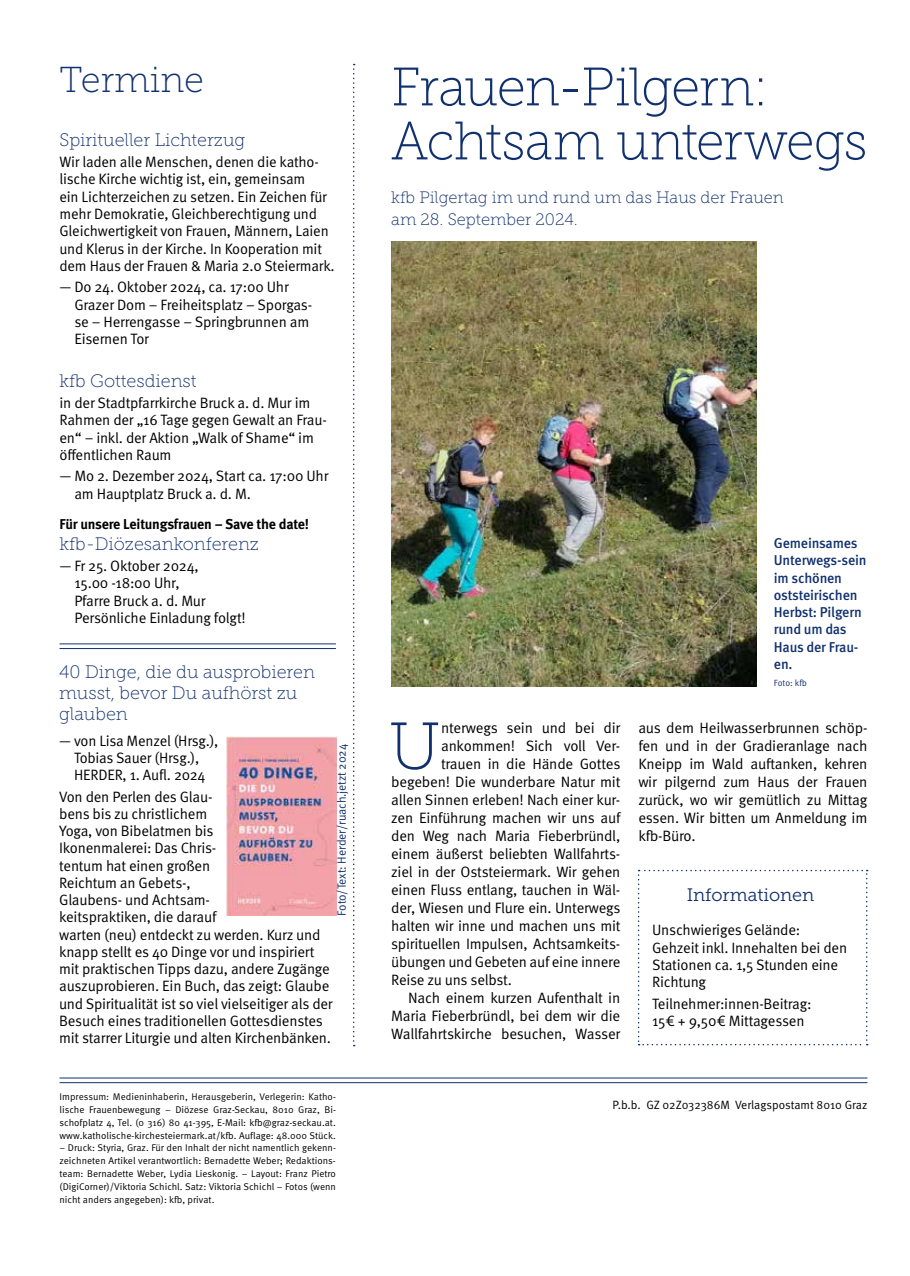
<style>
.page{position:relative;width:910px;height:1276px;background:#fff}
.page>*{position:absolute;margin:0;border:0;box-sizing:border-box;transform-origin:0 0}
.t1{font:66.45px "Museo Slab 100";color:#11306e}
.t2{font:54px/54px "Museo Slab 100";letter-spacing:-.02em;color:#11306e}
.t3{font:36px "Museo Slab 100";color:#11306e}
.t4{font:18px/21px "Museo Slab 100";color:#11306e}
.t5{font:18px "Museo Slab 300";color:#11306e}
.t6{font:16.5px/21.8px "Museo Slab 100";color:#11306e}
.t7{font:15px/17.2px "Meta OT Norm";letter-spacing:-.015em;color:#000}
.t8{font:500 14.25px/17.2px "Meta OT";letter-spacing:-.015em;color:#11306e}
.t9{font:700 14.25px "Meta OT";letter-spacing:-.02em;color:#000}
.t10{font:12px "Meta OT Norm";color:#000}
.t11{font:12px "Meta OT Norm";letter-spacing:-.01em;color:#11306e}
.t12{font:9.75px/12.8px "Meta OT Norm";color:#000;text-align:justify}
.t13{font:9px "Meta OT Norm";letter-spacing:-.005em;color:#11306e}
</style>
<div class="page">
<svg style="left:353px;top:64px;width:2px;height:982px"></svg>
<hr style="left:60px;top:1082px;width:807px;height:1px;background:#11306e">
<div style="left:61px;top:1082px;width:820px;height:17px;background:#fff"></div>
<hr style="left:60px;top:1077px;width:807px;height:1px;background:#11306e">
<img style="left:391px;top:242px;width:366px;height:444px">
<svg style="left:638px;top:870px;width:230px;height:175px"></svg>
<img style="left:227px;top:736px;width:109px;height:179px">
<hr style="left:60px;top:648px;width:276px;height:1px;background:#11306e">
<div style="left:61px;top:648px;width:289px;height:17px;background:#fff"></div>
<hr style="left:60px;top:643px;width:276px;height:1px;background:#11306e">
<h3 class="t3" style="left:60px;top:60px;width:146px">Termine</h3>
<p class="t4" style="left:60px;top:129px;width:187px">Spiritueller Lichterzug</p>
<p class="t7" style="left:60px;top:154px;width:277px">Wir laden alle Menschen, denen die katho&shy;lische Kirche wichtig ist, ein, gemeinsam<br>ein Lichterzeichen zu setzen. Ein Zeichen für mehr Demokratie, Gleichberechtigung und Gleichwertigkeit von Frauen, Männern, Laien und Klerus in der Kirche. In Kooperation mit dem Haus der Frauen &amp; Maria 2.0 Steiermark.</p>
<p class="t7" style="left:74px;top:279px;width:239px;text-indent:-15px">— Do 24. Oktober 2024, ca. 17:00 Uhr<br>Grazer Dom – Freiheitsplatz – Sporgas&shy;se – Herrengasse – Springbrunnen am<br>Eisernen Tor</p>
<p class="t4" style="left:60px;top:370px;width:139px">kfb Gottesdienst</p>
<p class="t7" style="left:60px;top:394px;width:269px">in der Stadtpfarrkirche Bruck a. d. Mur im Rahmen der „16 Tage gegen Gewalt an Frau&shy;en“ – inkl. der Aktion „Walk of Shame“ im öffentlichen Raum</p>
<p class="t7" style="left:74px;top:468px;width:256px;text-indent:-15px">— Mo 2. Dezember 2024, Start ca. 17:00 Uhr am Hauptplatz Bruck a. d. M.</p>
<p class="t9" style="left:60px;top:514px;width:251px">Für unsere Leitungsfrauen – Save the date!</p>
<p class="t4" style="left:60px;top:533px;width:201px">kfb-Diözesankonferenz</p>
<p class="t7" style="left:74px;top:557px;width:173px;text-indent:-15px">— Fr 25. Oktober 2024,<br>15.00 -18:00 Uhr,<br>Pfarre Bruck a. d. Mur<br>Persönliche Einladung folgt!</p>
<p class="t4" style="left:59px;top:661px;width:257px">40 Dinge, die du ausprobieren musst, bevor Du aufhörst zu glauben</p>
<p class="t7" style="left:59px;top:732px;width:161px;text-align:center">— von Lisa Menzel (Hrsg.),<br>Tobias Sauer (Hrsg.),<br>HERDER, 1. Aufl. 2024</p>
<p class="t7" style="left:59px;top:788px;width:275px">Von den Perlen des Glau-<br>bens bis zu christlichem<br>Yoga, von Bibelatmen bis<br>Ikonenmalerei: Das Chris-<br>tentum hat einen großen<br>Reichtum an Gebets-,<br>Glaubens- und Achtsam-<br>keitspraktiken, die darauf<br>warten (neu) entdeckt zu werden. Kurz und knapp stellt es 40 Dinge vor und inspiriert mit praktischen Tipps dazu, andere Zugänge auszuprobieren. Ein Buch, das zeigt: Glaube und Spiritualität ist so viel vielseitiger als der Besuch eines traditionellen Gottesdienstes mit starrer Liturgie und alten Kirchenbänken.</p>
<p class="t11" style="left:334px;top:915px;width:173px;rotate:-90deg">Foto/Text: Herder/ruach.jetzt 2024</p>
<p class="t12" style="left:60px;top:1090px;width:278px">Impressum: Medieninhaberin, Herausgeberin, Verlegerin: Katho&shy;lische Frauenbewegung – Diözese Graz-Seckau, 8010 Graz, Bi&shy;schofplatz 4, Tel. (0 316) 80 41-395, E-Mail: kfb@graz-seckau.at. www.katholische-kirchesteiermark.at/kfb. Auflage: 48.000 Stück.</p>
<p class="t12" style="left:60px;top:1141px;width:278px">– Druck: Styria, Graz. Für den Inhalt der nicht namentlich gekenn&shy;zeichneten Artikel verantwortlich: Bernadette Weber; Redaktions&shy;team: Bernadette Weber, Lydia Lieskonig. – Layout: Franz Pietro (DigiCorner)/Viktoria Schichl. Satz: Viktoria Schichl – Fotos (wenn nicht anders angegeben): kfb, privat.</p>
<h2 class="t2" style="left:391px;top:60px;width:478px">Frauen-Pilgern:<br>Achtsam unterwegs</h2>
<p class="t6" style="left:391px;top:186px;width:394px">kfb Pilgertag im und rund um das Haus der Frauen am 28. September 2024.</p>
<h1 class="t1" style="left:389px;top:710px;width:53px">U</h1>
<p class="t7" style="left:441px;top:719px;width:181px">nterwegs sein und bei dir</p>
<p class="t7" style="left:441px;top:737px;width:181px">ankommen! Sich voll Ver-</p>
<p class="t7" style="left:441px;top:755px;width:181px">trauen in die Hände Gottes</p>
<p class="t7" style="left:391px;top:773px;width:231px">begeben! Die wunderbare Natur mit</p>
<p class="t7" style="left:391px;top:791px;width:231px">allen Sinnen erleben! Nach einer kur-</p>
<p class="t7" style="left:391px;top:809px;width:231px">zen Einführung machen wir uns auf</p>
<p class="t7" style="left:391px;top:827px;width:231px">den Weg nach Maria Fieberbründl,</p>
<p class="t7" style="left:391px;top:845px;width:231px">einem äußerst beliebten Wallfahrts-</p>
<p class="t7" style="left:391px;top:863px;width:231px">ziel in der Oststeiermark. Wir gehen</p>
<p class="t7" style="left:391px;top:881px;width:231px">einen Fluss entlang, tauchen in Wäl-</p>
<p class="t7" style="left:391px;top:899px;width:231px">der, Wiesen und Flure ein. Unterwegs</p>
<p class="t7" style="left:391px;top:917px;width:231px">halten wir inne und machen uns mit</p>
<p class="t7" style="left:391px;top:935px;width:231px">spirituellen Impulsen, Achtsamkeits-</p>
<p class="t7" style="left:391px;top:953px;width:231px">übungen und Gebeten auf eine innere</p>
<p class="t7" style="left:391px;top:971px;width:122px">Reise zu uns selbst.</p>
<p class="t7" style="left:408px;top:989px;width:214px">Nach einem kurzen Aufenthalt in</p>
<p class="t7" style="left:391px;top:1007px;width:231px">Maria Fieberbründl, bei dem wir die</p>
<p class="t7" style="left:391px;top:1025px;width:231px">Wallfahrtskirche besuchen, Wasser</p>
<p class="t8" style="left:774px;top:535px;width:94px">Gemeinsames<br>Unterwegs-sein im schönen oststeirischen<br>Herbst: Pilgern rund um das<br>Haus der Frau&shy;en.</p>
<p class="t13" style="left:774px;top:677px;width:35px">Foto: kfb</p>
<p class="t7" style="left:638px;top:719px;width:231px;line-height:18px;text-align:justify">aus dem Heilwasserbrunnen schöp&shy;fen und in der Gradieranlage nach Kneipp im Wald auftanken, kehren wir pilgernd zum Haus der Frauen zurück, wo wir gemütlich zu Mittag essen. Wir bitten um Anmeldung im kfb-Büro.</p>
<p class="t5" style="left:687px;top:885px;width:129px">Informationen</p>
<p class="t7" style="left:652px;top:921px;width:197px">Unschwieriges Gelände:<br>Gehzeit inkl. Innehalten bei den<br>Stationen ca. 1,5 Stunden eine<br>Richtung</p>
<p class="t7" style="left:652px;top:995px;width:161px">Teilnehmer:innen-Beitrag:<br>15€ + 9,50€ Mittagessen</p>
<p class="t10" style="left:613px;top:1097px;width:256px">P.b.b. GZ 02Z032386M Verlagspostamt 8010 Graz</p>
</div>
